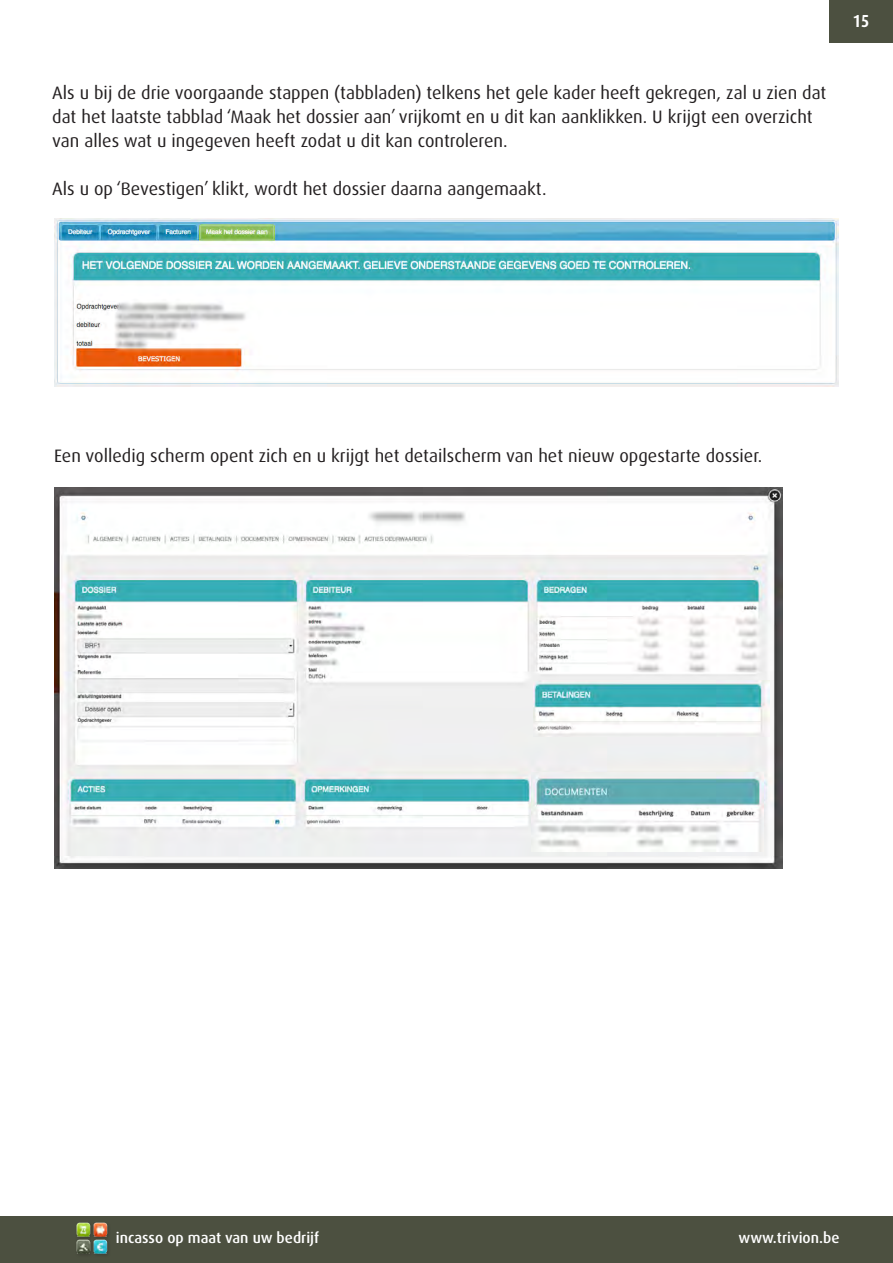
<style>
.page{position:relative;width:893px;height:1263px;background:#fff}
.page>*{position:absolute;margin:0;border:0;box-sizing:border-box;transform-origin:0 0}
.t1{font:18px/24px "Dax Pro";color:#231f20}
.t2{font:700 condensed 17.4px "Dax Pro";color:#fff}
.t3{font:500 15px "Dax Pro";color:#fff}
</style>
<div class="page">
<div style="left:0;top:1216px;width:893px;height:47px;background:#4c5040"></div>
<div style="left:92px;top:1221px;width:19px;height:20px;background:#231f20;opacity:.3"></div>
<img style="left:95px;top:1223px;width:12px;height:14px">
<div style="left:92px;top:1238px;width:19px;height:20px;background:#231f20;opacity:.3"></div>
<img style="left:95px;top:1240px;width:12px;height:14px">
<div style="left:75px;top:1238px;width:20px;height:20px;background:#231f20;opacity:.3"></div>
<img style="left:77px;top:1241px;width:13px;height:13px">
<div style="left:75px;top:1221px;width:20px;height:20px;background:#231f20;opacity:.3"></div>
<img style="left:76px;top:1223px;width:14px;height:14px">
<div style="left:829px;top:0;width:64px;height:43px;background:#4c5040"></div>
<img style="left:54px;top:218px;width:785px;height:168px">
<img style="left:54px;top:487px;width:729px;height:382px">
<img style="left:534px;top:681px;width:236px;height:56px">
<img style="left:532px;top:772px;width:231px;height:79px">
<p class="t1" style="left:52px;top:81px;width:776px">Als u bij de drie voorgaande stappen (tabbladen) telkens het gele kader heeft gekregen, zal u zien dat dat het laatste tabblad ‘Maak het dossier aan’ vrijkomt en u dit kan aanklikken. U krijgt een overzicht van alles wat u ingegeven heeft zodat u dit kan controleren.</p>
<p class="t1" style="left:52px;top:177px;width:496px">Als u op ‘Bevestigen’ klikt, wordt het dossier daarna aangemaakt.</p>
<p class="t2" style="left:853px;top:10px;width:18px">15</p>
<p class="t1" style="left:54px;top:444px;width:710px">Een volledig scherm opent zich en u krijgt het detailscherm van het nieuw opgestarte dossier.</p>
<p class="t3" style="left:116px;top:1228px;width:205px">incasso op maat van uw bedrijf</p>
<p class="t3" style="left:738px;top:1228px;width:102px">www.trivion.be</p>
</div>
